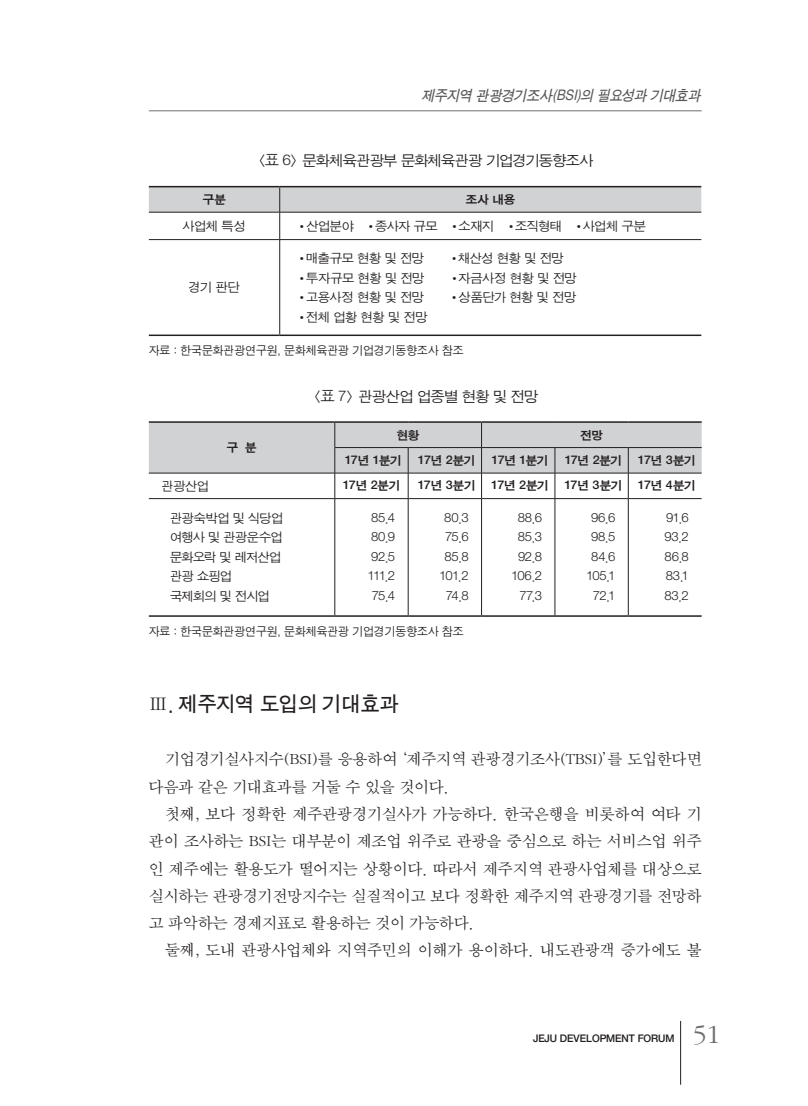
<style>
.page{position:relative;width:808px;height:1106px;background:#fff}
.page>*{position:absolute;margin:0;border:0;box-sizing:border-box;transform-origin:0 0}
.t1{font:27px "Sand Tm";color:#6c6d70}
._1_고딕M{font:21px "Sand Tg";color:#231f20}
.본문-명조{font:16.5px/27.3px "Sand Sm";color:#231f20}
.타이틀{font:italic 15px "Sand Tg";color:#57585a;scale:.95 1}
.표-제목{font:14.85px "Sand Jg";letter-spacing:-.055em;color:#231f20;scale:1.06 1}
.표-고딕{font:12.75px "Sand Jg";letter-spacing:-.04em;color:#231f20;scale:1.06 1}
.표-타이틀{font:12px "Sand Kg";letter-spacing:-.03em;color:#231f20;scale:1.06 1}
.자료{font:12px "Sand Jg";color:#231f20}
.t2{font:10.5px "Sand Kg";color:#231f20}
.s1{font-family:"Sand Km"}
</style>
<div class="page">
<hr style="left:149px;top:111px;width:553px;height:1px;background:#6c6d70">
<hr style="left:680px;top:1020px;width:1px;height:64px;background:#231f20">
<hr style="left:149px;top:239px;width:131px;height:1px;background:#231f20">
<hr style="left:280px;top:239px;width:421px;height:1px;background:#231f20">
<svg style="left:149px;top:187px;width:552px;height:52px"></svg>
<hr style="left:279px;top:240px;width:1px;height:94px;background:#231f20">
<hr style="left:149px;top:186px;width:131px;height:1px;background:#231f20">
<hr style="left:280px;top:186px;width:421px;height:1px;background:#231f20">
<hr style="left:149px;top:334px;width:131px;height:2px;background:#231f20">
<hr style="left:280px;top:334px;width:421px;height:2px;background:#231f20">
<svg style="left:149px;top:423px;width:553px;height:75px"></svg>
<hr style="left:335px;top:447px;width:73px;height:1px;background:#231f20">
<hr style="left:408px;top:447px;width:73px;height:1px;background:#231f20">
<hr style="left:481px;top:447px;width:74px;height:1px;background:#231f20">
<hr style="left:555px;top:447px;width:73px;height:1px;background:#231f20">
<hr style="left:628px;top:447px;width:74px;height:1px;background:#231f20">
<hr style="left:149px;top:473px;width:186px;height:1px;background:#231f20">
<hr style="left:335px;top:473px;width:73px;height:1px;background:#231f20">
<hr style="left:408px;top:473px;width:73px;height:1px;background:#231f20">
<hr style="left:481px;top:473px;width:74px;height:1px;background:#231f20">
<hr style="left:555px;top:473px;width:73px;height:1px;background:#231f20">
<hr style="left:628px;top:473px;width:74px;height:1px;background:#231f20">
<hr style="left:149px;top:498px;width:186px;height:1px;background:#231f20">
<hr style="left:335px;top:498px;width:73px;height:1px;background:#231f20">
<hr style="left:408px;top:498px;width:73px;height:1px;background:#231f20">
<hr style="left:481px;top:498px;width:74px;height:1px;background:#231f20">
<hr style="left:555px;top:498px;width:73px;height:1px;background:#231f20">
<hr style="left:628px;top:498px;width:74px;height:1px;background:#231f20">
<hr style="left:335px;top:499px;width:1px;height:116px;background:#231f20">
<hr style="left:408px;top:499px;width:1px;height:116px;background:#231f20">
<hr style="left:481px;top:499px;width:1px;height:116px;background:#231f20">
<hr style="left:555px;top:499px;width:1px;height:116px;background:#231f20">
<hr style="left:628px;top:499px;width:1px;height:116px;background:#231f20">
<hr style="left:149px;top:421px;width:186px;height:2px;background:#231f20">
<hr style="left:335px;top:421px;width:73px;height:2px;background:#231f20">
<hr style="left:408px;top:421px;width:73px;height:2px;background:#231f20">
<hr style="left:481px;top:421px;width:74px;height:2px;background:#231f20">
<hr style="left:555px;top:421px;width:73px;height:2px;background:#231f20">
<hr style="left:628px;top:421px;width:74px;height:2px;background:#231f20">
<hr style="left:149px;top:615px;width:186px;height:2px;background:#231f20">
<hr style="left:335px;top:615px;width:73px;height:2px;background:#231f20">
<hr style="left:408px;top:615px;width:73px;height:2px;background:#231f20">
<hr style="left:481px;top:615px;width:74px;height:2px;background:#231f20">
<hr style="left:555px;top:615px;width:73px;height:2px;background:#231f20">
<hr style="left:628px;top:615px;width:74px;height:2px;background:#231f20">
<p class="타이틀" style="left:422px;top:88px;width:299px">제주지역 관광경기 조사(BSI)의 필요성과 기 대효과</p>
<p class="표-제목" style="left:257px;top:153px;width:319px">&lt;표 6&gt; 문화체육관광부 문화체육관광 기업경기동향조사</p>
<p class="표-타이틀" style="left:203px;top:193px;width:23px">구분</p>
<p class="표-타이틀" style="left:466px;top:193px;width:48px">조사 내용</p>
<p class="표-고딕" style="left:183px;top:219px;width:61px">사업체 특성</p>
<p class="표-고딕" style="left:296px;top:219px;width:332px">•산업분야 •종사자 규모 •소재지 •조직형태 •사업체 구분</p>
<p class="표-고딕" style="left:296px;top:252px;width:122px">•매출규모 현황 및 전망</p>
<p class="표-고딕" style="left:448px;top:252px;width:110px">•채산성 현황 및 전망</p>
<p class="표-고딕" style="left:296px;top:271px;width:123px">•투자규모 현황 및 전망</p>
<p class="표-고딕" style="left:448px;top:271px;width:122px">•자금사정 현황 및 전망</p>
<p class="표-고딕" style="left:296px;top:291px;width:122px">•고용사정 현황 및 전망</p>
<p class="표-고딕" style="left:448px;top:291px;width:122px">•상품단가 현황 및 전망</p>
<p class="표-고딕" style="left:296px;top:310px;width:126px">•전체 업황 현황 및 전망</p>
<p class="자료" style="left:149px;top:344px;width:316px">자료 : 한국문화관광연구원, 문화체육관광 기업경기동향조사 참조</p>
<p class="표-제목" style="left:312px;top:389px;width:215px">&lt;표 7&gt; 관광산업 업종별 현황 및 전망</p>
<p class="표-타이틀" style="left:227px;top:442px;width:30px">구 분</p>
<p class="표-고딕" style="left:189px;top:281px;width:50px">경기 판단</p>
<p class="표-타이틀" style="left:397px;top:429px;width:23px">현황</p>
<p class="표-타이틀" style="left:580px;top:429px;width:23px">전망</p>
<p class="표-타이틀" style="left:345px;top:454px;width:55px">17년 1분기</p>
<p class="표-타이틀" style="left:418px;top:454px;width:56px">17년 2분기</p>
<p class="표-타이틀" style="left:492px;top:454px;width:55px">17년 1분기</p>
<p class="표-타이틀" style="left:565px;top:454px;width:56px">17년 2분기</p>
<p class="표-타이틀" style="left:638px;top:454px;width:56px">17년 3분기</p>
<p class="표-고딕" style="left:162px;top:479px;width:46px">관광산업</p>
<p class="표-타이틀" style="left:343px;top:480px;width:56px">17년 2분기</p>
<p class="표-타이틀" style="left:418px;top:480px;width:56px">17년 3분기</p>
<p class="표-타이틀" style="left:491px;top:480px;width:56px">17년 2분기</p>
<p class="표-타이틀" style="left:564px;top:480px;width:56px">17년 3분기</p>
<p class="표-타이틀" style="left:638px;top:480px;width:56px">17년 4분기</p>
<p class="표-고딕" style="left:170px;top:511px;width:108px">관광숙박업 및 식당업</p>
<p class="표-고딕" style="left:170px;top:531px;width:108px">여행사 및 관광운수업</p>
<p class="표-고딕" style="left:170px;top:550px;width:107px">문화오락 및 레저산업</p>
<p class="표-고딕" style="left:170px;top:570px;width:60px">관광 쇼핑업</p>
<p class="표-고딕" style="left:170px;top:589px;width:95px">국제회의 및 전시업</p>
<p class="표-고딕" style="left:371px;top:511px;width:24px">85.4</p>
<p class="표-고딕" style="left:371px;top:531px;width:24px">80.9</p>
<p class="표-고딕" style="left:371px;top:550px;width:24px">92.5</p>
<p class="표-고딕" style="left:367px;top:570px;width:28px">111.2</p>
<p class="표-고딕" style="left:372px;top:589px;width:24px">75.4</p>
<p class="표-고딕" style="left:444px;top:511px;width:24px">80.3</p>
<p class="표-고딕" style="left:445px;top:531px;width:24px">75.6</p>
<p class="표-고딕" style="left:444px;top:550px;width:24px">85.8</p>
<p class="표-고딕" style="left:439px;top:570px;width:29px">101.2</p>
<p class="표-고딕" style="left:446px;top:589px;width:23px">74.8</p>
<p class="표-고딕" style="left:518px;top:511px;width:24px">88.6</p>
<p class="표-고딕" style="left:518px;top:531px;width:24px">85.3</p>
<p class="표-고딕" style="left:518px;top:550px;width:24px">92.8</p>
<p class="표-고딕" style="left:511px;top:570px;width:31px">106.2</p>
<p class="표-고딕" style="left:519px;top:589px;width:23px">77.3</p>
<p class="표-고딕" style="left:591px;top:511px;width:24px">96.6</p>
<p class="표-고딕" style="left:591px;top:531px;width:24px">98.5</p>
<p class="표-고딕" style="left:591px;top:550px;width:24px">84.6</p>
<p class="표-고딕" style="left:586px;top:570px;width:29px">105.1</p>
<p class="표-고딕" style="left:593px;top:589px;width:23px">72.1</p>
<p class="표-고딕" style="left:666px;top:511px;width:23px">91.6</p>
<p class="표-고딕" style="left:664px;top:531px;width:25px">93.2</p>
<p class="표-고딕" style="left:665px;top:550px;width:24px">86.8</p>
<p class="표-고딕" style="left:666px;top:570px;width:23px">83.1</p>
<p class="표-고딕" style="left:664px;top:589px;width:25px">83.2</p>
<p class="자료" style="left:149px;top:625px;width:316px">자료 : 한국문화관광연구원, 문화체육관광 기업경기동향조사 참조</p>
<p class="_1_고딕M" style="left:149px;top:693px;width:251px"><span class="s1">Ⅲ</span>. 제주지역 도입의 기대효과</p>
<p class="본문-명조" style="left:149px;top:747px;width:554px;text-indent:16px">기업경기실사지수(BSI)를 응용하여 ‘제주지역 관광경기조사(TBSI)’를 도입한다면 다음과 같은 기대효과를 거둘 수 있을 것이다.</p>
<p class="본문-명조" style="left:149px;top:802px;width:554px;text-align:justify;text-indent:16px">첫째, 보다 정확한 제주관광경기실사가 가능하다. 한국은행을 비롯하여 여타 기 관이 조사하는 BSI는 대부분이 제조업 위주로 관광을 중심으로 하는 서비스업 위주 인 제주에는 활용도가 떨어지는 상황이다. 따라서 제주지역 관광사업체를 대상으로 실시하는 관광경기전망지수는 실질적이고 보다 정확한 제주지역 관광경기를 전망하 고 파악하는 경제지표로 활용하는 것이 가능하다.</p>
<p class="본문-명조" style="left:165px;top:938px;width:538px">둘째, 도내 관광사업체와 지역주민의 이해가 용이하다. 내도관광객 증가에도 불</p>
<p class="t2" style="left:533px;top:1033px;width:143px">JEJU DEVELOPMENT FORUM</p>
<h1 class="t1" style="left:693px;top:1019px;width:28px">51</h1>
</div>
